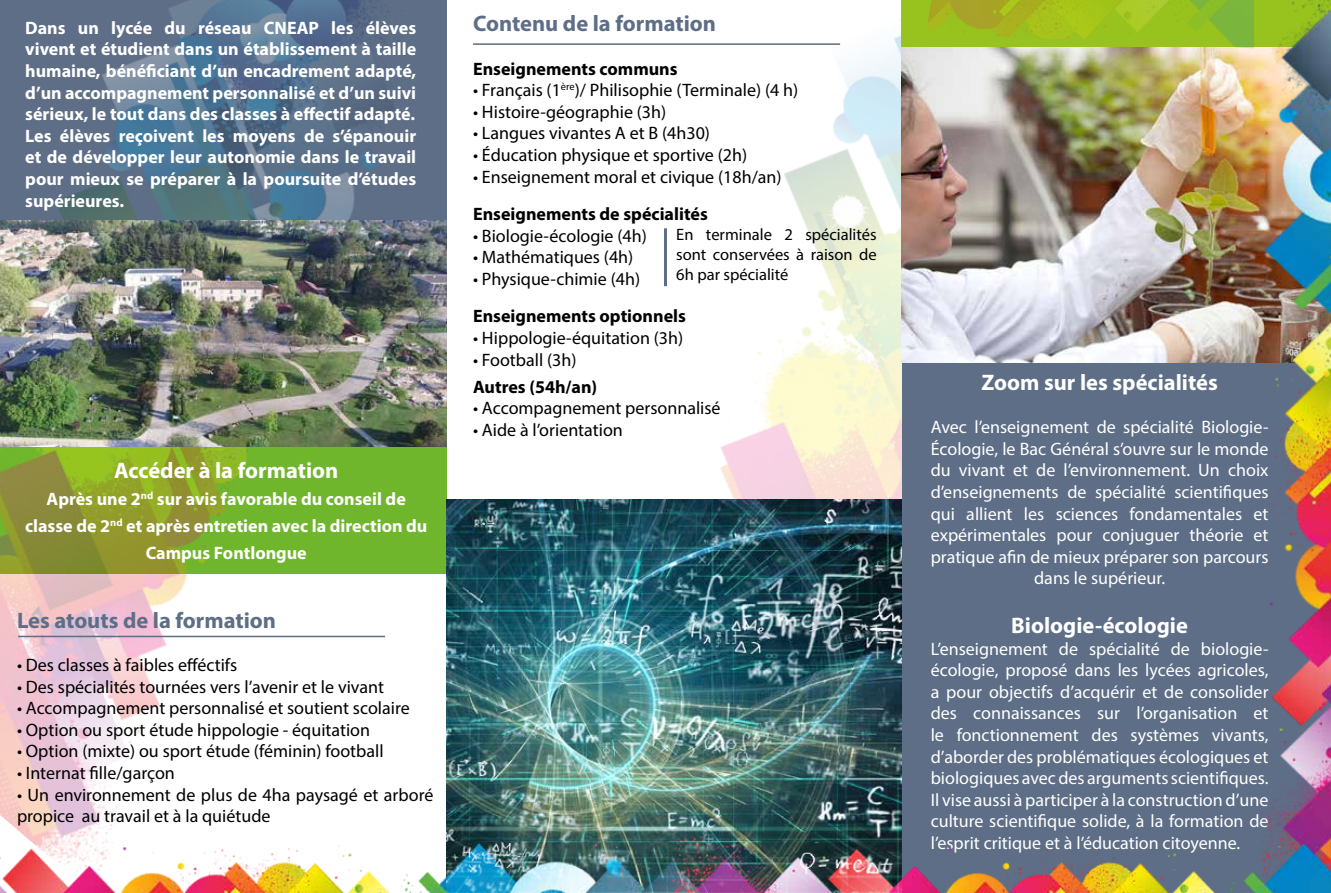
<style>
.page{position:relative;width:1331px;height:893px;background:#fff}
.page>*{position:absolute;margin:0;border:0;box-sizing:border-box;transform-origin:0 0}
.t1{font:700 22.5px "Myriad Pro";color:#fff}
.t2{font:700 22.5px "Myriad Pro";color:#5d6e86}
.t3{font:18px/21.6px "Myriad Pro";color:#fff;text-align:center}
.t4{font:18px/21.6px "Myriad Pro";color:#000}
.t5{font:700 18px/21.6px "Myriad Pro";color:#fff;text-align:justify}
.t6{font:700 18px "Myriad Pro";color:#000}
.t7{font:16.5px/19.8px "Myriad Pro";color:#000;text-align:justify}
</style>
<div class="page">
<img style="left:664px;top:0;width:238px;height:499px">
<div style="left:902px;top:351px;width:429px;height:542px;background:#5d6e86"></div>
<img style="left:0;top:0;width:447px;height:811px">
<img style="left:902px;top:47px;width:333px;height:316px">
<img style="left:0;top:221px;width:447px;height:225px">
<div style="left:902px;top:0;width:429px;height:47px;background:#98c21d"></div>
<img style="left:1235px;top:0;width:96px;height:820px">
<img style="left:0;top:811px;width:447px;height:82px">
<img style="left:926px;top:0;width:328px;height:48px">
<hr style="left:473px;top:43px;width:367px;height:2px;background:#5d6e86">
<hr style="left:18px;top:636px;width:367px;height:1px;background:#5d6e86">
<img style="left:902px;top:820px;width:429px;height:73px">
<hr style="left:664px;top:228px;width:3px;height:58px;background:#5d6e86">
<img style="left:447px;top:499px;width:455px;height:394px">
<p class="t5" style="left:25px;top:16px;width:392px">Dans un lycée du réseau CNEAP les élèves vivent et étudient dans un établissement à taille humaine, bénéficiant d’un encadrement adapté, d’un accompagnement personnalisé et d’un suivi sérieux, le tout dans des classes à effectif adapté.<br>Les élèves reçoivent les moyens de s’épanouir et de développer leur autonomie dans le travail pour mieux se préparer à la poursuite d’études supérieures.</p>
<p class="t1" style="left:114px;top:456px;width:226px">Accéder à la formation</p>
<p class="t5" style="left:25px;top:485px;width:404px;line-height:27px;text-align:center">Après une 2<sup>nd</sup> sur avis favorable du conseil de classe de 2<sup>nd</sup> et après entretien avec la direction du<br>Campus Fontlongue</p>
<p class="t2" style="left:17px;top:605px;width:261px">Les atouts de la formation</p>
<p class="t4" style="left:17px;top:654px;width:222px">• Des classes à faibles efféctifs</p>
<p class="t4" style="left:17px;top:675px;width:368px">• Des spécialités tournées vers l’avenir et le vivant</p>
<p class="t4" style="left:17px;top:697px;width:394px">• Accompagnement personnalisé et soutient scolaire</p>
<p class="t4" style="left:17px;top:719px;width:355px">• Option ou sport étude hippologie - équitation</p>
<p class="t4" style="left:17px;top:740px;width:368px">• Option (mixte) ou sport étude (féminin) football</p>
<p class="t4" style="left:17px;top:762px;width:159px">• Internat fille/garçon</p>
<p class="t4" style="left:17px;top:783px;width:418px">• Un environnement de plus de 4ha paysagé et arboré propice au travail et à la quiétude</p>
<p class="t2" style="left:473px;top:9px;width:244px">Contenu de la formation</p>
<p class="t6" style="left:473px;top:57px;width:206px">Enseignements communs</p>
<p class="t4" style="left:473px;top:79px;width:327px">• Français (1<sup>ère</sup>)/ Philisophie (Terminale) (4 h)</p>
<p class="t4" style="left:473px;top:101px;width:195px">• Histoire-géographie (3h)</p>
<p class="t4" style="left:473px;top:122px;width:238px">• Langues vivantes A et B (4h30)</p>
<p class="t4" style="left:473px;top:144px;width:276px">• Éducation physique et sportive (2h)</p>
<p class="t4" style="left:473px;top:165px;width:310px">• Enseignement moral et civique (18h/an)</p>
<p class="t6" style="left:473px;top:202px;width:236px">Enseignements de spécialités</p>
<p class="t4" style="left:473px;top:225px;width:175px">• Biologie-écologie (4h)</p>
<p class="t4" style="left:473px;top:246px;width:162px">• Mathématiques (4h)</p>
<p class="t4" style="left:473px;top:268px;width:169px">• Physique-chimie (4h)</p>
<p class="t6" style="left:473px;top:305px;width:214px">Enseignements optionnels</p>
<p class="t4" style="left:473px;top:327px;width:212px">• Hippologie-équitation (3h)</p>
<p class="t4" style="left:473px;top:348px;width:105px">• Football (3h)</p>
<p class="t6" style="left:473px;top:375px;width:126px">Autres (54h/an)</p>
<p class="t4" style="left:473px;top:397px;width:249px">• Accompagnement personnalisé</p>
<p class="t4" style="left:473px;top:419px;width:151px">• Aide à l’orientation</p>
<p class="t7" style="left:676px;top:225px;width:202px">En terminale 2 spécialités sont conservées à raison de 6h par spécialité</p>
<p class="t1" style="left:981px;top:368px;width:238px">Zoom sur les spécialités</p>
<p class="t3" style="left:931px;top:416px;width:339px">Avec l’enseignement de spécialité Biologie-Écologie, le Bac Général s’ouvre sur le monde du vivant et de l’environnement. Un choix d’enseignements de spécialité scientifiques qui allient les sciences fondamentales et expérimentales pour conjuguer théorie et pratique afin de mieux préparer son parcours dans le supérieur.</p>
<p class="t1" style="left:1011px;top:611px;width:178px">Biologie-écologie</p>
<p class="t3" style="left:931px;top:637px;width:339px;text-align:justify">L’enseignement de spécialité de biologie&shy;écologie, proposé dans les lycées agricoles, a pour objectifs d’acquérir et de consolider des connaissances sur l’organisation et le fonctionnement des systèmes vivants, d’aborder des problématiques écologiques et biologiques avec des arguments scientifiques.<br>Il vise aussi à participer à la construction d’une culture scientifique solide, à la formation de l’esprit critique et à l’éducation citoyenne.</p>
</div>
